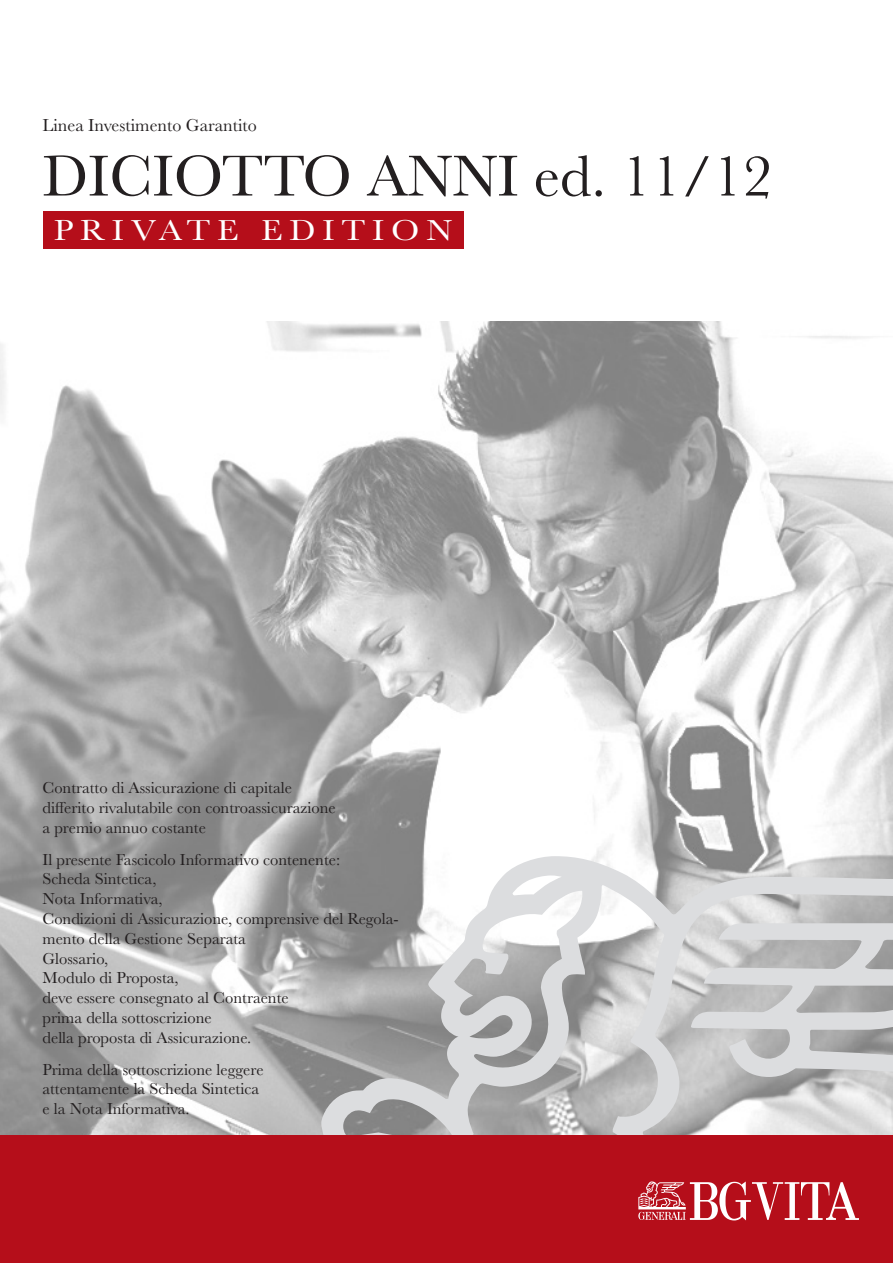
<style>
.page{position:relative;width:893px;height:1263px;background:#fff}
.page>*{position:absolute;margin:0;border:0;box-sizing:border-box;transform-origin:0 0}
.t1{font:60px "Baskerville";color:#231f20}
.t2{font:30px "Baskerville";letter-spacing:.2em;color:#fff;scale:1.15 1}
.t3{font:18px "Baskerville";color:#231f20}
.t4{font:16.5px/19.8px "Baskerville";color:#231f20}
</style>
<div class="page">
<img style="left:0;top:321px;width:893px;height:814px">
<svg style="left:306px;top:856px;width:587px;height:279px;background:#c1c1c2"></svg>
<div style="left:43px;top:212px;width:420px;height:37px;background:#b50e1a"></div>
<div style="left:0;top:1135px;width:893px;height:128px;background:#b50e1a"></div>
<svg style="left:638px;top:1181px;width:221px;height:39px"></svg>
<p class="t3" style="left:43px;top:114px;width:216px">Linea Investimento Garantito</p>
<h1 class="t1" style="left:43px;top:138px;width:731px">DICIOTTO ANNI ed. 11/12</h1>
<h2 class="t2" style="left:54px;top:211px;width:348px">PRIVATE EDITION</h2>
<p class="t4" style="left:43px;top:778px;width:295px">Contratto di Assicurazione di capitale differito rivalutabile con controassicurazione a premio annuo costante</p>
<p class="t4" style="left:43px;top:849px;width:358px">Il presente Fascicolo Informativo contenente:<br>Scheda Sintetica,<br>Nota Informativa,<br>Condizioni di Assicurazione, comprensive del Regola&shy;mento della Gestione Separata<br>Glossario,<br>Modulo di Proposta,<br>deve essere consegnato al Contraente<br>prima della sottoscrizione<br>della proposta di Assicurazione.</p>
<p class="t4" style="left:43px;top:1059px;width:223px">Prima della sottoscrizione leggere attentamente la Scheda Sintetica e la Nota Informativa.</p>
</div>
